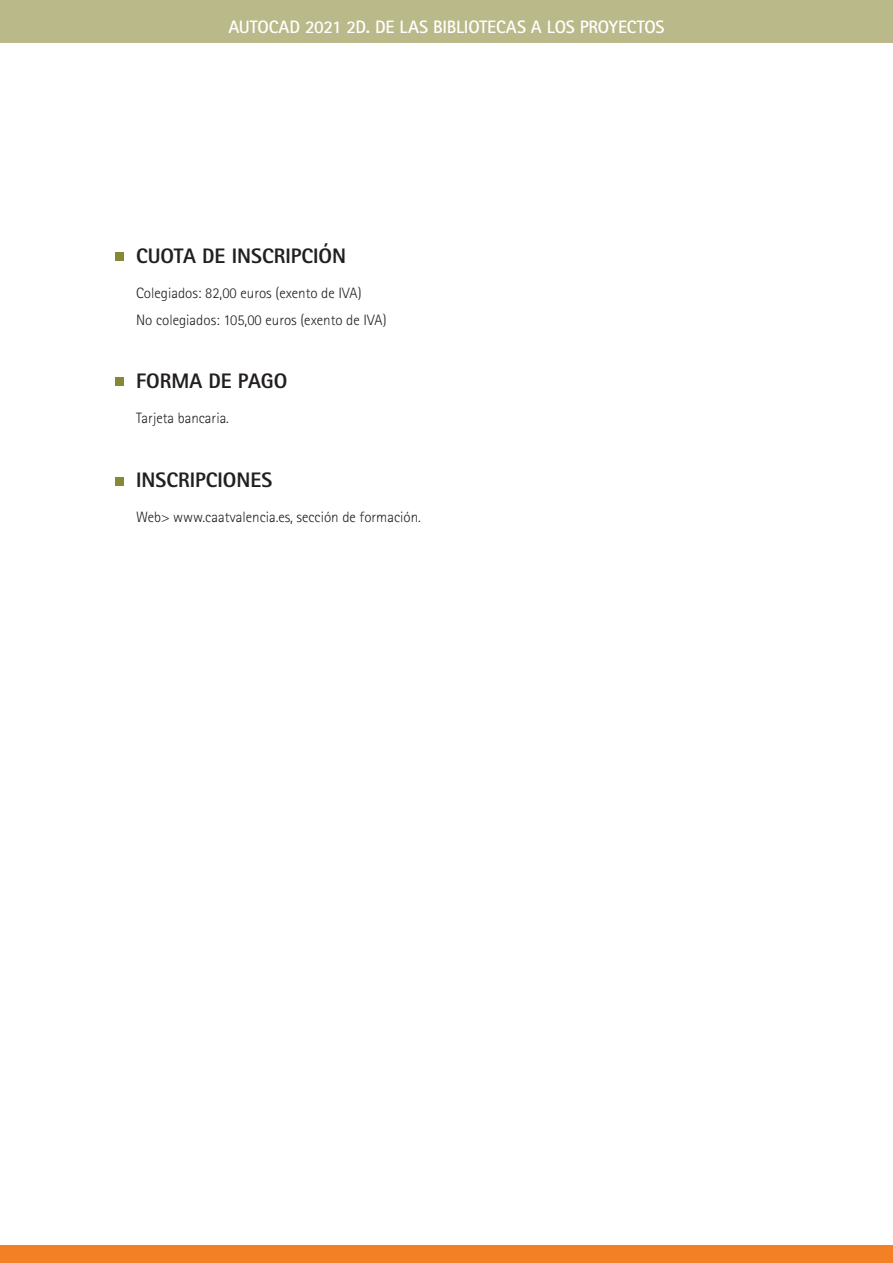
<style>
.page{position:relative;width:893px;height:1263px;background:#fff}
.page>*{position:absolute;margin:0;border:0;box-sizing:border-box;transform-origin:0 0}
.titulo_4{font:800 21px "Rotis Sans Serif";color:#231f20}
.cabecera_nombre_curs{font:700 18px "Rotis Sans Serif";letter-spacing:-.015em;color:#fff}
.texto{font:300 15px "Rotis Sans Serif";color:#231f20}
</style>
<div class="page">
<div style="left:0;top:1246px;width:893px;height:17px;background:#f48026"></div>
<div style="left:0;top:0;width:893px;height:42px;background:#bab98a"></div>
<div style="left:115px;top:252px;width:8px;height:8px;background:#858936"></div>
<div style="left:115px;top:377px;width:8px;height:9px;background:#858936"></div>
<div style="left:115px;top:477px;width:8px;height:9px;background:#858936"></div>
<p class="cabecera_nombre_curs" style="left:228px;top:16px;width:438px">AUTOCAD 2021 2D. DE LAS BIBLIOTECAS A LOS PROYECTOS</p>
<p class="titulo_4" style="left:136px;top:243px;width:212px">CUOTA DE INSCRIPCIÓN</p>
<p class="texto" style="left:136px;top:284px;width:227px">Colegiados: 82,00 euros (exento de IVA)</p>
<p class="texto" style="left:136px;top:311px;width:252px">No colegiados: 105,00 euros (exento de IVA)</p>
<p class="titulo_4" style="left:136px;top:368px;width:153px">FORMA DE PAGO</p>
<p class="texto" style="left:136px;top:409px;width:95px">Tarjeta bancaria.</p>
<p class="titulo_4" style="left:136px;top:466px;width:138px">INSCRIPCIONES</p>
<p class="texto" style="left:136px;top:508px;width:286px">Web&gt; www.caatvalencia.es, sección de formación.</p>
</div>
